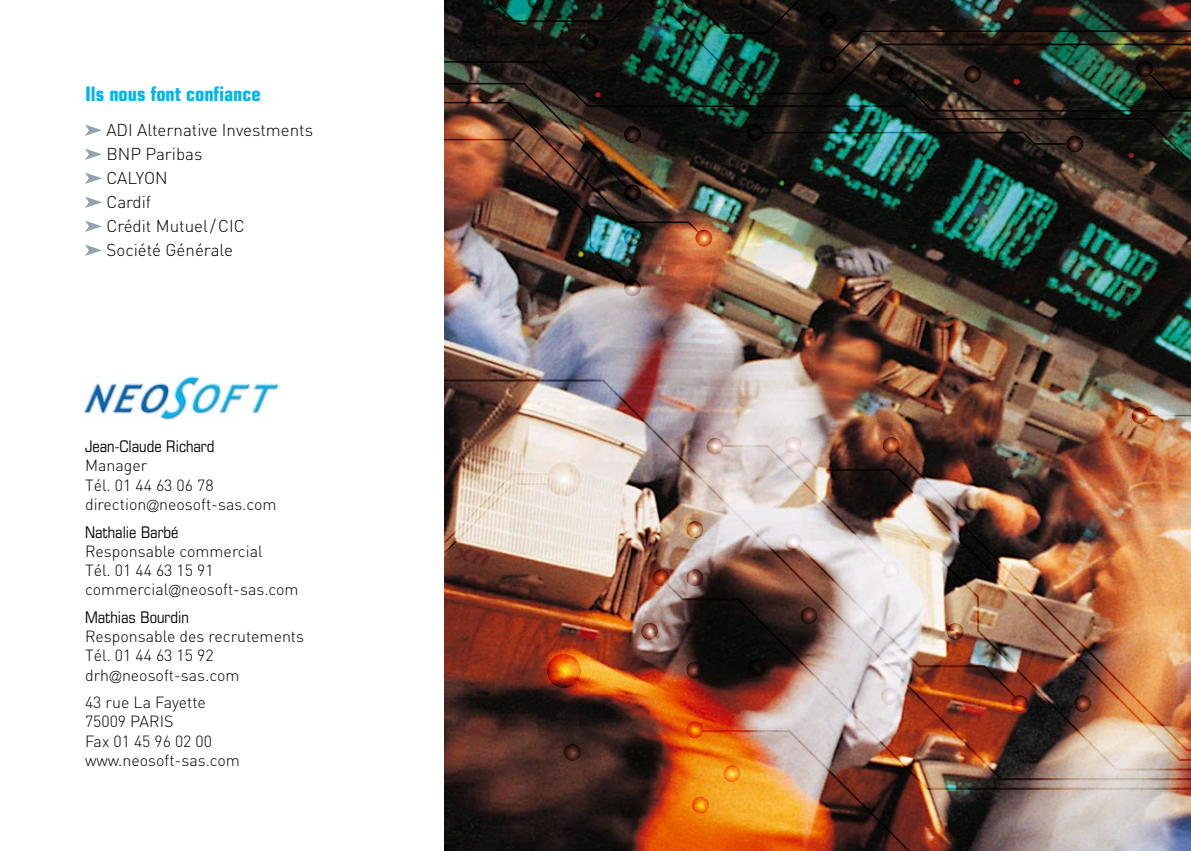
<style>
.page{position:relative;width:1191px;height:851px;background:#fff}
.page>*{position:absolute;margin:0;border:0;box-sizing:border-box;transform-origin:0 0}
.t1{font:700 condensed 20px "Eurostile";color:#00b6ee}
.t2{font:300 17px/24px "DIN";color:#000}
.t3{font:300 16px/19.2px "DIN";color:#000}
.t4{font:condensed 16px "Eurostile";color:#000}
.s1{font-family:"Futura"}
</style>
<div class="page">
<img style="left:444px;top:284px;width:747px;height:94px">
<img style="left:444px;top:0;width:747px;height:284px">
<img style="left:444px;top:378px;width:747px;height:472px">
<svg style="left:444px;top:472px;width:105px;height:82px;background:#d4c3b4"></svg>
<svg style="left:624px;top:279px;width:17px;height:17px"></svg>
<svg style="left:624px;top:184px;width:17px;height:17px"></svg>
<svg style="left:624px;top:229px;width:17px;height:17px"></svg>
<svg style="left:624px;top:126px;width:17px;height:17px"></svg>
<svg style="left:695px;top:229px;width:17px;height:17px"></svg>
<svg style="left:484px;top:0;width:19px;height:10px"></svg>
<svg style="left:581px;top:34px;width:17px;height:17px"></svg>
<svg style="left:527px;top:0;width:17px;height:9px"></svg>
<svg style="left:649px;top:0;width:18px;height:10px"></svg>
<svg style="left:683px;top:0;width:19px;height:10px"></svg>
<svg style="left:739px;top:0;width:17px;height:9px"></svg>
<svg style="left:819px;top:56px;width:17px;height:17px"></svg>
<div style="left:819px;top:12px;width:17px;height:17px;background:#060503;border-radius:50%"></div>
<svg style="left:886px;top:65px;width:19px;height:19px"></svg>
<svg style="left:964px;top:66px;width:17px;height:17px"></svg>
<svg style="left:1066px;top:135px;width:17px;height:17px"></svg>
<svg style="left:1135px;top:59px;width:18px;height:19px"></svg>
<svg style="left:746px;top:124px;width:17px;height:17px"></svg>
<svg style="left:547px;top:462px;width:34px;height:34px"></svg>
<svg style="left:547px;top:653px;width:34px;height:34px"></svg>
<svg style="left:706px;top:437px;width:17px;height:17px"></svg>
<svg style="left:784px;top:436px;width:18px;height:18px"></svg>
<svg style="left:881px;top:436px;width:19px;height:18px"></svg>
<svg style="left:881px;top:500px;width:19px;height:19px"></svg>
<svg style="left:881px;top:560px;width:19px;height:19px"></svg>
<svg style="left:651px;top:568px;width:19px;height:19px"></svg>
<svg style="left:641px;top:622px;width:17px;height:17px"></svg>
<svg style="left:686px;top:661px;width:17px;height:17px"></svg>
<svg style="left:686px;top:721px;width:17px;height:17px"></svg>
<svg style="left:692px;top:796px;width:17px;height:17px"></svg>
<svg style="left:723px;top:765px;width:17px;height:17px"></svg>
<div style="left:748px;top:659px;width:17px;height:17px;background:#0c0805;border-radius:50%"></div>
<svg style="left:800px;top:607px;width:17px;height:17px"></svg>
<svg style="left:881px;top:687px;width:17px;height:17px"></svg>
<svg style="left:686px;top:521px;width:17px;height:17px"></svg>
<svg style="left:564px;top:743px;width:17px;height:17px"></svg>
<svg style="left:784px;top:532px;width:18px;height:19px"></svg>
<svg style="left:945px;top:622px;width:19px;height:18px"></svg>
<svg style="left:1010px;top:694px;width:19px;height:18px"></svg>
<svg style="left:1074px;top:694px;width:17px;height:17px"></svg>
<svg style="left:686px;top:569px;width:17px;height:17px"></svg>
<img style="left:84px;top:375px;width:195px;height:45px">
<svg style="left:85px;top:124px;width:17px;height:12px"></svg>
<svg style="left:85px;top:148px;width:17px;height:12px"></svg>
<svg style="left:85px;top:172px;width:17px;height:12px"></svg>
<svg style="left:85px;top:196px;width:17px;height:12px"></svg>
<svg style="left:85px;top:220px;width:17px;height:12px"></svg>
<svg style="left:85px;top:244px;width:17px;height:12px"></svg>
<svg style="left:1147px;top:414px;width:44px;height:232px;background:#e1a169"></svg>
<svg style="left:1131px;top:407px;width:17px;height:17px"></svg>
<p class="t1" style="left:85px;top:81px;width:177px">Ils nous font confiance</p>
<p class="t2" style="left:106px;top:118px;width:208px">ADI Alternative Investments<br>BNP Paribas<br>CALYON<br>Cardif<br>Crédit Mutuel/CIC<br>Société Générale</p>
<p class="t4" style="left:85px;top:437px;width:131px">Jean-Claude Richard</p>
<p class="t3" style="left:85px;top:456px;width:193px">Manager<br>Tél. 01 44 63 06 78 direction<span class="s1">@</span>neosoft-sas.com</p>
<p class="t4" style="left:85px;top:522px;width:95px">Nathalie Barbé</p>
<p class="t3" style="left:85px;top:541px;width:215px">Responsable commercial<br>Tél. 01 44 63 15 91 commercial<span class="s1">@</span>neosoft-sas.com</p>
<p class="t4" style="left:85px;top:607px;width:105px">Mathias Bourdin</p>
<p class="t3" style="left:85px;top:626px;width:220px">Responsable des recrutements<br>Tél. 01 44 63 15 92 drh<span class="s1">@</span>neosoft-sas.com</p>
<p class="t3" style="left:85px;top:692px;width:156px">43 rue La Fayette<br>75009 PARIS<br>Fax 01 45 96 02 00 www.neosoft-sas.com</p>
</div>
